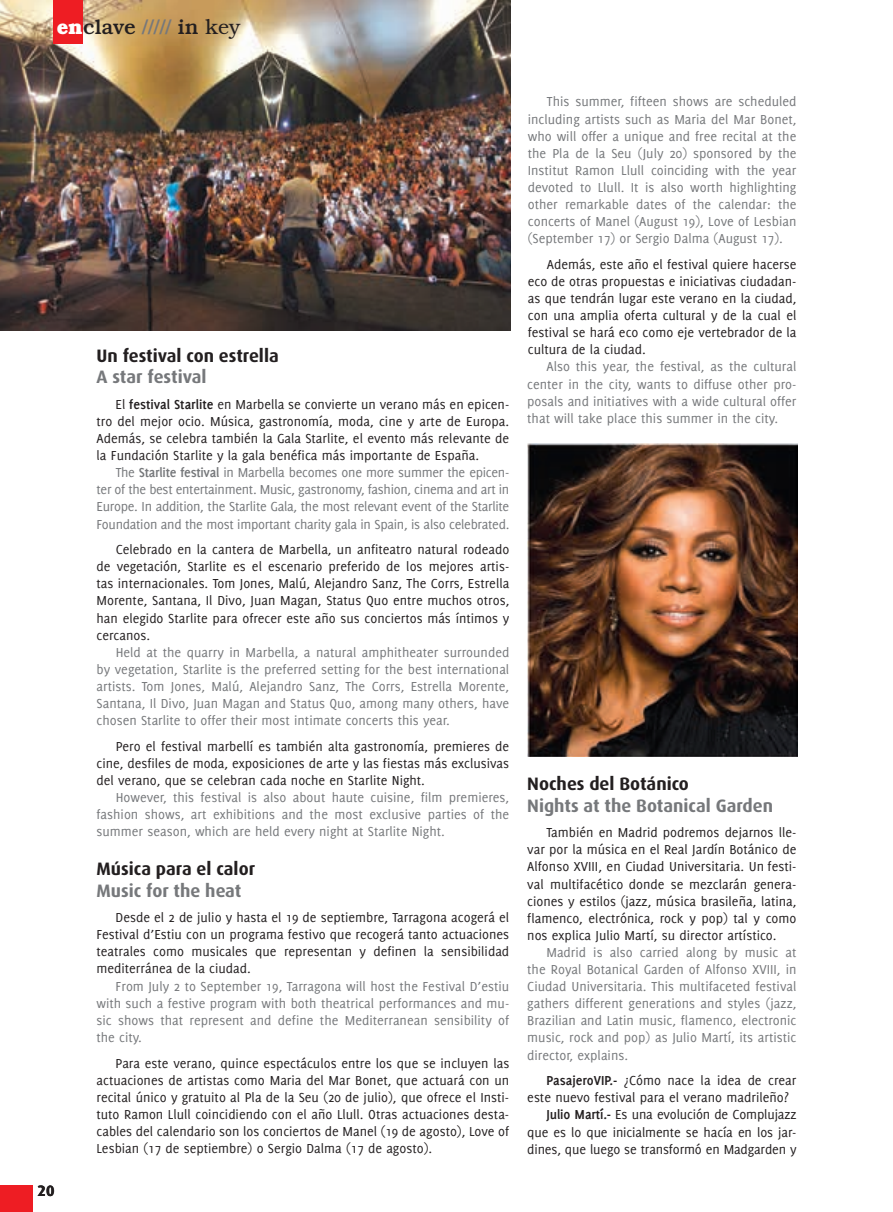
<style>
.page{position:relative;width:893px;height:1212px;background:#fff}
.page>*{position:absolute;margin:0;border:0;box-sizing:border-box;transform-origin:0 0}
.t1{font:500 21px "Bookman Std";color:#231f20}
.t2{font:700 18px "Dax";color:#231f20}
.t3{font:700 18px "Dax";color:#76787b}
.t4{font:700 15px "Dax";color:#231f20}
.t5{font:14.25px/17.1px "Delicious";color:#231f20;text-align:justify}
.t6{font:14.25px/17.1px "Delicious";color:#76787b;text-align:justify}
.s1{font-weight:700;color:#fff}
.s2{color:#76787b}
.s3{font-weight:300}
.s4{font-weight:700}
</style>
<div class="page">
<img style="left:0;top:0;width:511px;height:331px">
<div style="left:53px;top:0;width:30px;height:43px;background:#ee1d23"></div>
<img style="left:527px;top:444px;width:270px;height:312px">
<div style="left:0;top:1186px;width:33px;height:26px;background:#ee1d23"></div>
<h1 class="t1" style="left:57px;top:15px;width:185px"><span class="s1">en</span>clave <span class="s2">/////</span> in <span class="s3">key</span></h1>
<p class="t4" style="left:38px;top:1182px;width:18px">20</p>
<p class="t2" style="left:97px;top:345px;width:184px">Un festival con estrella</p>
<p class="t3" style="left:97px;top:367px;width:112px">A star festival</p>
<p class="t5" style="left:97px;top:395px;width:414px;text-indent:19px">El <span class="s4">festival Starlite</span> en Marbella se convierte un verano más en epicen&shy;tro del mejor ocio. Música, gastronomía, moda, cine y arte de Europa.<br>Además, se celebra también la Gala Starlite, el evento más relevante de la Fundación Starlite y la gala benéfica más importante de España.</p>
<p class="t6" style="left:97px;top:464px;width:414px;text-indent:19px">The <span class="s4">Starlite festival</span> in Marbella becomes one more summer the epicen&shy;ter of the best entertainment. Music, gastronomy, fashion, cinema and art in Europe. In addition, the Starlite Gala, the most relevant event of the Starlite Foundation and the most important charity gala in Spain, is also celebrated.</p>
<p class="t5" style="left:97px;top:541px;width:414px;text-indent:19px">Celebrado en la cantera de Marbella, un anfiteatro natural rodeado de vegetación, Starlite es el escenario preferido de los mejores artis&shy;tas internacionales. Tom Jones, Malú, Alejandro Sanz, The Corrs, Estrella Morente, Santana, Il Divo, Juan Magan, Status Quo entre muchos otros, han elegido Starlite para ofrecer este año sus conciertos más íntimos y cercanos.</p>
<p class="t6" style="left:97px;top:643px;width:414px;text-indent:19px">Held at the quarry in Marbella, a natural amphitheater surrounded by vegetation, Starlite is the preferred setting for the best international artists. Tom Jones, Malú, Alejandro Sanz, The Corrs, Estrella Morente, Santana, Il Divo, Juan Magan and Status Quo, among many others, have chosen Starlite to offer their most intimate concerts this year.</p>
<p class="t5" style="left:97px;top:737px;width:414px;text-indent:19px">Pero el festival marbellí es también alta gastronomía, premieres de cine, desfiles de moda, exposiciones de arte y las fiestas más exclusivas del verano, que se celebran cada noche en Starlite Night.</p>
<p class="t6" style="left:97px;top:789px;width:414px;text-indent:19px">However, this festival is also about haute cuisine, film premieres, fashion shows, art exhibitions and the most exclusive parties of the summer season, which are held every night at Starlite Night.</p>
<p class="t2" style="left:97px;top:858px;width:160px">Música para el calor</p>
<p class="t3" style="left:97px;top:880px;width:146px">Music for the heat</p>
<p class="t5" style="left:97px;top:909px;width:414px;text-indent:19px">Desde el 2 de julio y hasta el 19 de septiembre, Tarragona acogerá el Festival d’Estiu con un programa festivo que recogerá tanto actuaciones teatrales como musicales que representan y definen la sensibilidad mediterránea de la ciudad.</p>
<p class="t6" style="left:97px;top:977px;width:414px;text-indent:19px">From July 2 to September 19, Tarragona will host the Festival D’estiu with such a festive program with both theatrical performances and mu&shy;sic shows that represent and define the Mediterranean sensibility of the city.</p>
<p class="t5" style="left:97px;top:1054px;width:414px;text-indent:19px">Para este verano, quince espectáculos entre los que se incluyen las actuaciones de artistas como Maria del Mar Bonet, que actuará con un recital único y gratuito al Pla de la Seu (20 de julio), que ofrece el Insti&shy;tuto Ramon Llull coincidiendo con el año Llull. Otras actuaciones desta&shy;cables del calendario son los conciertos de Manel (19 de agosto), Love of Lesbian (17 de septiembre) o Sergio Dalma (17 de agosto).</p>
<p class="t6" style="left:528px;top:93px;width:270px;text-indent:19px">This summer, fifteen shows are scheduled including artists such as Maria del Mar Bonet, who will offer a unique and free recital at the the Pla de la Seu (July 20) sponsored by the Institut Ramon Llull coinciding with the year devoted to Llull. It is also worth highlighting other remarkable dates of the calendar: the concerts of Manel (August 19), Love of Lesbian (September 17) or Sergio Dalma (August 17).</p>
<p class="t5" style="left:528px;top:255px;width:270px;text-indent:19px">Además, este año el festival quiere hacerse eco de otras propuestas e iniciativas ciudadan&shy;as que tendrán lugar este verano en la ciudad, con una amplia oferta cultural y de la cual el festival se hará eco como eje vertebrador de la cultura de la ciudad.</p>
<p class="t6" style="left:527px;top:358px;width:271px;text-indent:19px">Also this year, the festival, as the cultural center in the city, wants to diffuse other pro&shy;posals and initiatives with a wide cultural offer that will take place this summer in the city.</p>
<p class="t2" style="left:527px;top:773px;width:163px">Noches del Botánico</p>
<p class="t3" style="left:527px;top:795px;width:247px">Nights at the Botanical Garden</p>
<p class="t5" style="left:527px;top:824px;width:271px;text-indent:19px">También en Madrid podremos dejarnos lle&shy;var por la música en el Real Jardín Botánico de Alfonso XVIII, en Ciudad Universitaria. Un festi&shy;val multifacético donde se mezclarán genera&shy;ciones y estilos (jazz, música brasileña, latina, flamenco, electrónica, rock y pop) tal y como nos explica Julio Martí, su director artístico.</p>
<p class="t6" style="left:527px;top:943px;width:271px;text-indent:19px">Madrid is also carried along by music at the Royal Botanical Garden of Alfonso XVIII, in Ciudad Universitaria. This multifaceted festival gathers different generations and styles (jazz, Brazilian and Latin music, flamenco, electronic music, rock and pop) as Julio Martí, its artistic director, explains.</p>
<p class="t5" style="left:546px;top:1072px;width:251px"><span class="s4">PasajeroVIP.-</span> ¿Cómo nace la idea de crear</p>
<p class="t5" style="left:527px;top:1089px;width:263px">este nuevo festival para el verano madrileño?</p>
<p class="t5" style="left:546px;top:1106px;width:252px"><span class="s4">Julio Martí.-</span> Es una evolución de Complujazz</p>
<p class="t5" style="left:527px;top:1123px;width:271px">que es lo que inicialmente se hacía en los jar-</p>
<p class="t5" style="left:527px;top:1140px;width:271px">dines, que luego se transformó en Madgarden y</p>
</div>
